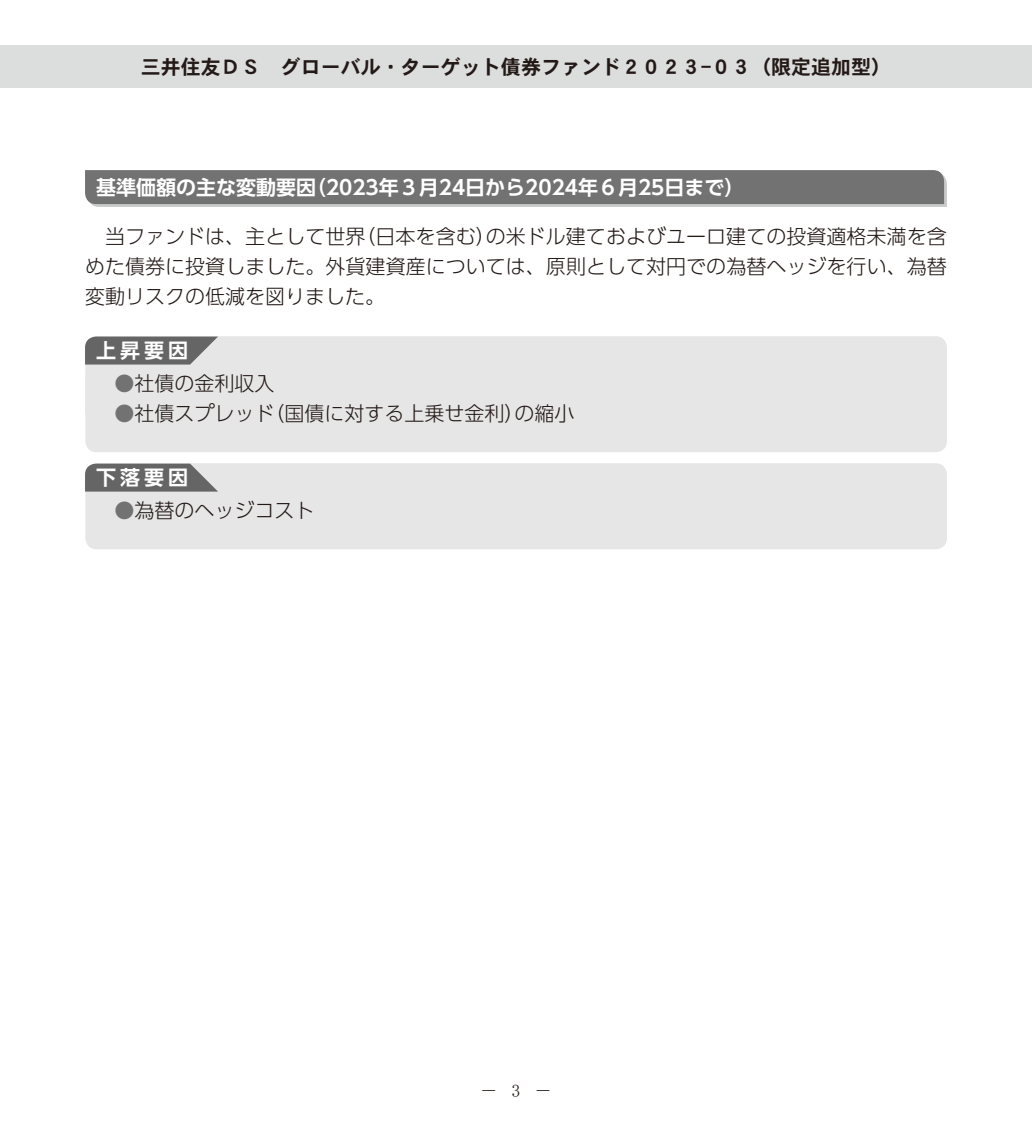
<style>
.page{position:relative;width:1032px;height:1134px;background:#fff}
.page>*{position:absolute;margin:0;border:0;box-sizing:border-box;transform-origin:0 0}
.t1{font:300 20px/30px "UD Shin Go Pro";color:#231916;text-align:justify}
.t2{font:700 20px "UD Shin Go Pro De";color:#fff}
.t3{font:20px "DFHS Gothic W7 WIN RKSJ H";color:#231916}
.t4{font:18px "MS Mincho";color:#231916}
.s1{color:#727272}
</style>
<div class="page">
<div style="left:0;top:45px;width:1032px;height:43px;background:#dcdddd"></div>
<svg style="left:85px;top:170px;width:862px;height:37px;background:#797979"></svg>
<div style="left:85px;top:336px;width:862px;height:86px;background:#e6e6e7;border-radius:11px"></div>
<div style="left:85px;top:366px;width:862px;height:86px;background:#e6e6e7;border-radius:11px"></div>
<svg style="left:85px;top:337px;width:133px;height:28px;background:#767575"></svg>
<div style="left:85px;top:463px;width:862px;height:86px;background:#e6e6e7;border-radius:11px"></div>
<svg style="left:85px;top:464px;width:133px;height:28px;background:#757474"></svg>
<p class="t3" style="left:141px;top:57px;width:751px">三井住友ＤＳ　グローバル・ターゲット債券ファンド２０２３-０３（限定追加型）</p>
<p class="t2" style="left:96px;top:171px;width:650px">基準価額の主な変動要因（2023年３月24日から2024年６月25日まで）</p>
<p class="t1" style="left:85px;top:221px;width:863px;text-indent:20px">当ファンドは、主として世界（日本を含む）の米ドル建ておよびユーロ建ての投資適格未満を含めた債券に投資しました。外貨建資産については、原則として対円での為替ヘッジを行い、為替変動リスクの低減を図りました。</p>
<p class="t2" style="left:96px;top:334px;width:93px">上昇要因</p>
<p class="t1" style="left:115px;top:367px;width:161px"><span class="s1">●</span>社債の金利収入</p>
<p class="t1" style="left:115px;top:397px;width:461px"><span class="s1">●</span>社債スプレッド（国債に対する上乗せ金利）の縮小</p>
<p class="t2" style="left:96px;top:461px;width:93px">下落要因</p>
<p class="t1" style="left:115px;top:494px;width:201px"><span class="s1">●</span>為替のヘッジコスト</p>
<p class="t4" style="left:511px;top:1081px;width:11px">3</p>
<p class="t4" style="left:480px;top:1081px;width:74px">－　　－</p>
</div>
